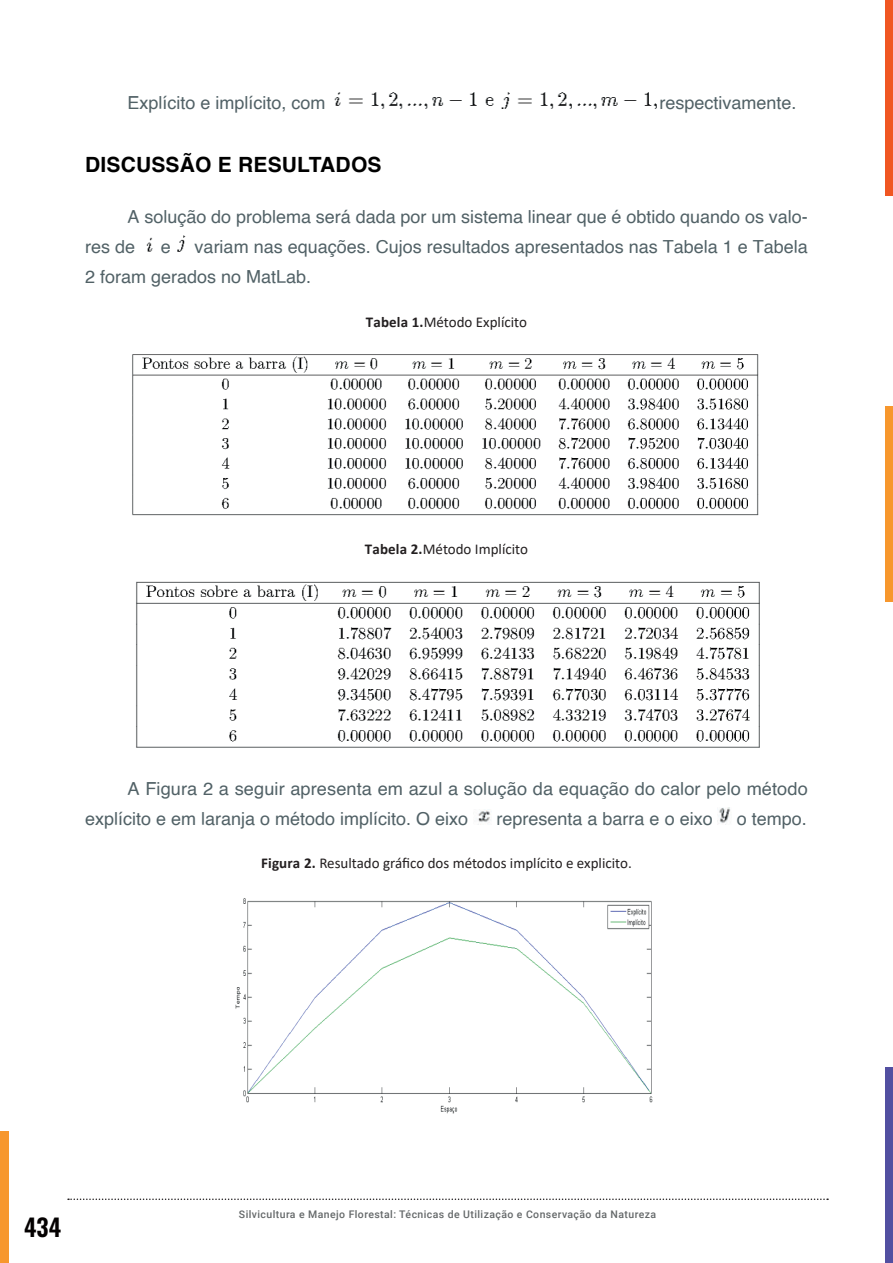
<style>
.page{position:relative;width:893px;height:1263px;background:#fff}
.page>*{position:absolute;margin:0;border:0;box-sizing:border-box;transform-origin:0 0}
.t1{font:600 24px "Oswald";color:#040101}
._01_titulo{font:700 21px "Helvetica";letter-spacing:.01em;color:#000}
._04_texto{font:18px/30px "Helvetica";color:#516166}
._06_figura-quadro-ta{font:15px "Calibri";color:#231f20}
.t2{font:500 10.5px "Roboto";letter-spacing:.04em;color:#646869}
.s1{font-weight:700}
</style>
<div class="page">
<svg style="left:68px;top:1198px;width:760px;height:2px"></svg>
<div style="left:885px;top:0;width:8px;height:196px;background:#f05622"></div>
<div style="left:885px;top:406px;width:8px;height:196px;background:#f7972d"></div>
<div style="left:885px;top:1067px;width:8px;height:196px;background:#524fa1"></div>
<div style="left:0;top:1131px;width:9px;height:132px;background:#f7972d"></div>
<img style="left:334px;top:92px;width:323px;height:17px">
<img style="left:146px;top:237px;width:7px;height:15px">
<img style="left:177px;top:235px;width:9px;height:17px">
<img style="left:132px;top:354px;width:627px;height:162px">
<img style="left:136px;top:581px;width:624px;height:167px">
<img style="left:478px;top:810px;width:13px;height:15px">
<img style="left:719px;top:808px;width:11px;height:17px">
<img style="left:235px;top:898px;width:418px;height:216px">
<p class="_04_texto" style="left:128px;top:88px;width:200px">Explícito e implícito, com</p>
<p class="_04_texto" style="left:659px;top:88px;width:139px">respectivamente.</p>
<p class="_01_titulo" style="left:85px;top:148px;width:298px">DISCUSSÃO E RESULTADOS</p>
<p class="_04_texto" style="left:85px;top:203px;width:724px;text-indent:43px">A solução do problema será dada por um sistema linear que é obtido quando os valo&shy;res de</p>
<p class="_04_texto" style="left:85px;top:233px;width:724px;text-indent:110px">variam nas equações. Cujos resultados apresentados nas Tabela 1 e Tabela<br>2 foram gerados no MatLab.</p>
<p class="_06_figura-quadro-ta" style="left:366px;top:311px;width:163px"><span class="s1">Tabela 1.</span>Método Explícito</p>
<p class="_04_texto" style="left:161px;top:233px;width:12px">e</p>
<p class="_06_figura-quadro-ta" style="left:365px;top:538px;width:165px"><span class="s1">Tabela 2.</span>Método Implícito</p>
<p class="_04_texto" style="left:85px;top:774px;width:724px;text-indent:43px">A Figura 2 a seguir apresenta em azul a solução da equação do calor pelo método explícito e em laranja o método implícito. O eixo</p>
<p class="_04_texto" style="left:497px;top:804px;width:218px">representa a barra e o eixo</p>
<p class="_04_texto" style="left:737px;top:804px;width:72px">o tempo.</p>
<p class="_06_figura-quadro-ta" style="left:261px;top:853px;width:372px"><span class="s1">Figura 2.</span> Resultado gráfico dos métodos implícito e explicito.</p>
<h1 class="t1" style="left:24px;top:1214px;width:38px">434</h1>
<p class="t2" style="left:239px;top:1207px;width:419px">Silvicultura e Manejo Florestal: Técnicas de Utilização e Conservação da Natureza</p>
</div>
